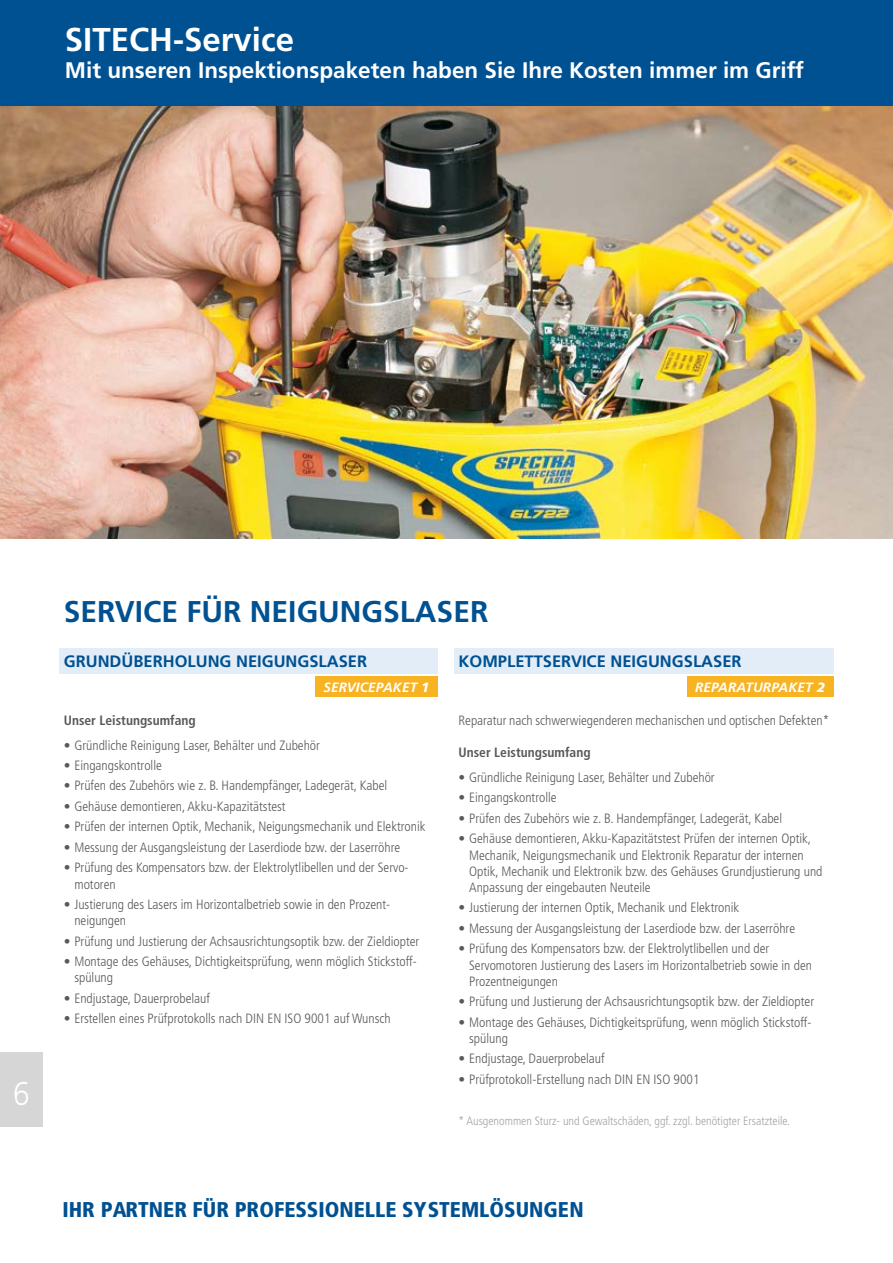
<style>
.page{position:relative;width:893px;height:1263px;background:#fff}
.page>*{position:absolute;margin:0;border:0;box-sizing:border-box;transform-origin:0 0}
.t1{font:700 33px "Frutiger";color:#fff}
.t2{font:300 33px "Frutiger";color:#fff;scale:.9 1}
.t3{font:700 30px "Frutiger";color:#005192}
.t4{font:700 22.5px "Frutiger";color:#fff}
.t5{font:900 condensed 21.45px "Frutiger";color:#005192}
.t6{font:700 16.5px "Frutiger";color:#005192}
.t7{font:300 condensed 13.5px/16.2px "Frutiger";color:#595a58}
.t8{font:700 condensed 13.5px "Frutiger";color:#595a58}
.t9{font:italic 700 13.5px "Frutiger";letter-spacing:.01em;color:#fff}
.t10{font:300 condensed 12px "Frutiger";color:#a7a2a1}
.s1{font-weight:900}
.s2{font-stretch:normal}
</style>
<div class="page">
<div style="left:0;top:1052px;width:43px;height:75px;background:#d5d6d5"></div>
<div style="left:0;top:0;width:893px;height:106px;background:#005192"></div>
<div style="left:60px;top:648px;width:378px;height:26px;background:#e3edf7"></div>
<div style="left:315px;top:676px;width:123px;height:21px;background:#f8b322"></div>
<div style="left:454px;top:648px;width:379px;height:26px;background:#e3edf7"></div>
<div style="left:687px;top:676px;width:146px;height:21px;background:#f8b322"></div>
<img style="left:0;top:106px;width:893px;height:432px">
<h1 class="t1" style="left:65px;top:20px;width:231px">SITECH-Service</h1>
<h3 class="t4" style="left:65px;top:57px;width:740px">Mit unseren Inspektionspaketen haben Sie Ihre Kosten immer im Griff</h3>
<h1 class="t2" style="left:13px;top:1074px;width:20px">6</h1>
<h2 class="t3" style="left:64px;top:594px;width:426px">SERVICE FÜR NEIGUNGSLASER</h2>
<p class="t6" style="left:64px;top:651px;width:305px">GRUNDÜBERHOLUNG NEIGUNGSLASER</p>
<p class="t9" style="left:323px;top:679px;width:108px">SERVICEPAKET <span class="s1">1</span></p>
<p class="t8" style="left:64px;top:712px;width:134px">Unser Leistungsumfang</p>
<p class="t7" style="left:64px;top:737px;width:258px"><span class="s2">•</span> Gründliche Reinigung Laser, Behälter und Zubehör</p>
<p class="t7" style="left:64px;top:757px;width:100px"><span class="s2">•</span> Eingangskontrolle</p>
<p class="t7" style="left:64px;top:778px;width:325px"><span class="s2">•</span> Prüfen des Zubehörs wie z. B. Handempfänger, Ladegerät, Kabel</p>
<p class="t7" style="left:64px;top:798px;width:223px"><span class="s2">•</span> Gehäuse demontieren, Akku-Kapazitätstest</p>
<p class="t7" style="left:64px;top:819px;width:363px"><span class="s2">•</span> Prüfen der internen Optik, Mechanik, Neigungsmechanik und Elektronik</p>
<p class="t7" style="left:64px;top:839px;width:338px"><span class="s2">•</span> Messung der Ausgangsleistung der Laserdiode bzw. der Laserröhre</p>
<p class="t7" style="left:74px;top:860px;width:336px;text-indent:-11px"><span class="s2">•</span> Prüfung des Kompensators bzw. der Elektrolytlibellen und der Servo&shy;motoren</p>
<p class="t7" style="left:74px;top:896px;width:317px;text-indent:-11px"><span class="s2">•</span> Justierung des Lasers im Horizontalbetrieb sowie in den Prozent&shy;neigungen</p>
<p class="t7" style="left:64px;top:933px;width:357px"><span class="s2">•</span> Prüfung und Justierung der Achsausrichtungsoptik bzw. der Zieldiopter</p>
<p class="t7" style="left:74px;top:953px;width:344px;text-indent:-11px"><span class="s2">•</span> Montage des Gehäuses, Dichtigkeitsprüfung, wenn möglich Stickstoff&shy;spülung</p>
<p class="t7" style="left:64px;top:990px;width:148px"><span class="s2">•</span> Endjustage, Dauerprobelauf</p>
<p class="t7" style="left:64px;top:1010px;width:328px"><span class="s2">•</span> Erstellen eines Prüfprotokolls nach DIN EN ISO 9001 auf Wunsch</p>
<p class="t6" style="left:459px;top:651px;width:285px">KOMPLETTSERVICE NEIGUNGSLASER</p>
<p class="t9" style="left:695px;top:679px;width:131px">REPARATURPAKET <span class="s1">2</span></p>
<p class="t7" style="left:459px;top:712px;width:372px">Reparatur nach schwerwiegenderen mechanischen und optischen Defekten*</p>
<p class="t8" style="left:459px;top:744px;width:134px">Unser Leistungsumfang</p>
<p class="t7" style="left:459px;top:769px;width:258px"><span class="s2">•</span> Gründliche Reinigung Laser, Behälter und Zubehör</p>
<p class="t7" style="left:459px;top:790px;width:100px"><span class="s2">•</span> Eingangskontrolle</p>
<p class="t7" style="left:459px;top:810px;width:325px"><span class="s2">•</span> Prüfen des Zubehörs wie z. B. Handempfänger, Ladegerät, Kabel</p>
<p class="t7" style="left:469px;top:831px;width:355px;text-indent:-11px"><span class="s2">•</span> Gehäuse demontieren, Akku-Kapazitätstest Prüfen der internen Optik, Mechanik, Neigungsmechanik und Elektronik Reparatur der internen Optik, Mechanik und Elektronik bzw. des Gehäuses Grundjustierung und Anpassung der eingebauten Neuteile</p>
<p class="t7" style="left:459px;top:900px;width:282px"><span class="s2">•</span> Justierung der internen Optik, Mechanik und Elektronik</p>
<p class="t7" style="left:459px;top:920px;width:338px"><span class="s2">•</span> Messung der Ausgangsleistung der Laserdiode bzw. der Laserröhre</p>
<p class="t7" style="left:469px;top:941px;width:344px;text-indent:-11px"><span class="s2">•</span> Prüfung des Kompensators bzw. der Elektrolytlibellen und der<br>Servomotoren Justierung des Lasers im Horizontalbetrieb sowie in den<br>Prozentneigungen</p>
<p class="t7" style="left:459px;top:993px;width:357px"><span class="s2">•</span> Prüfung und Justierung der Achsausrichtungsoptik bzw. der Zieldiopter</p>
<p class="t7" style="left:469px;top:1014px;width:344px;text-indent:-11px"><span class="s2">•</span> Montage des Gehäuses, Dichtigkeitsprüfung, wenn möglich Stickstoff&shy;spülung</p>
<p class="t7" style="left:459px;top:1051px;width:148px"><span class="s2">•</span> Endjustage, Dauerprobelauf</p>
<p class="t7" style="left:459px;top:1071px;width:242px"><span class="s2">•</span> Prüfprotokoll-Erstellung nach DIN EN ISO 9001</p>
<p class="t10" style="left:459px;top:1114px;width:333px">* Ausgenommen Sturz- und Gewaltschäden, ggf. zzgl. benötigter Ersatzteile.</p>
<h3 class="t5" style="left:62px;top:1197px;width:523px">IHR PARTNER FÜR PROFESSIONELLE SYSTEMLÖSUNGEN</h3>
</div>
